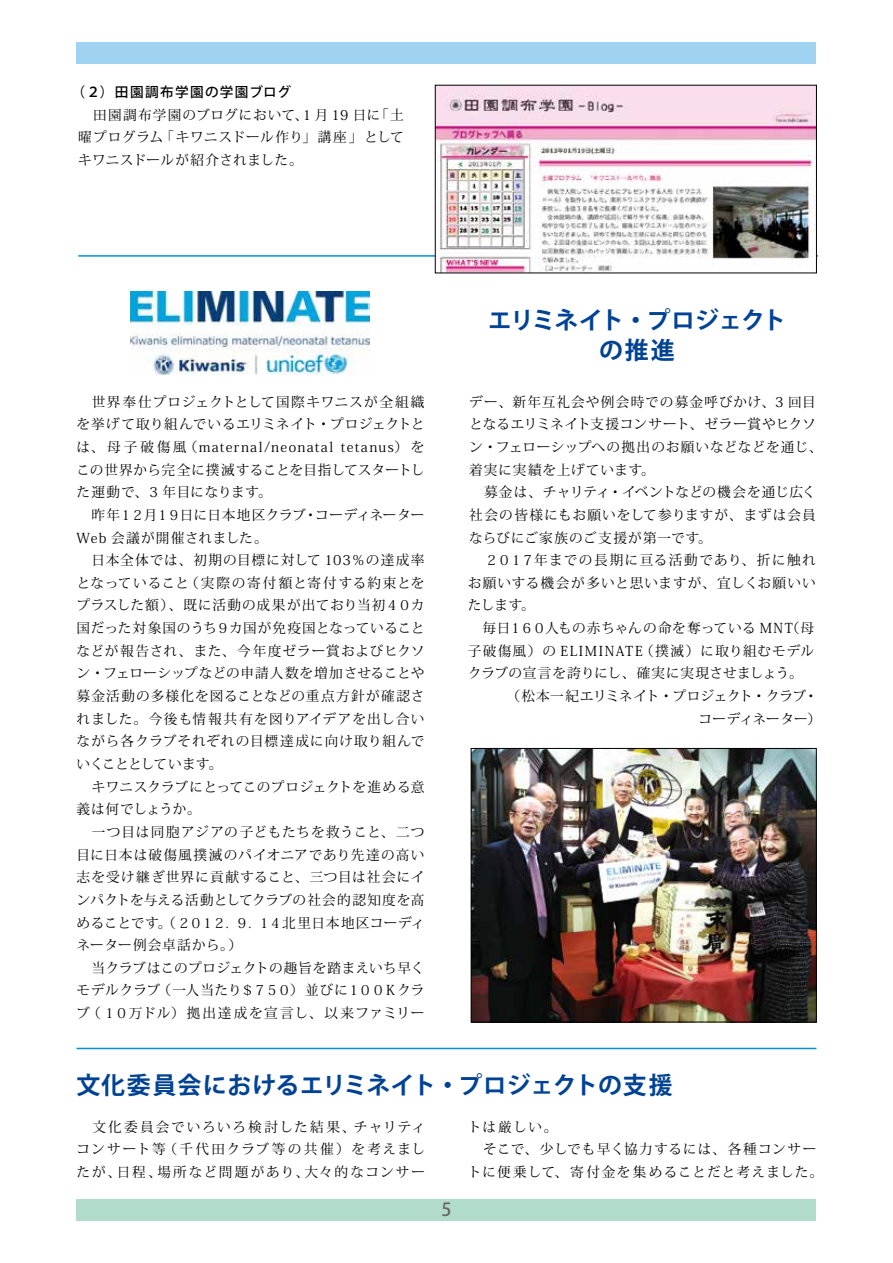
<style>
.page{position:relative;width:893px;height:1263px;background:#fff}
.page>*{position:absolute;margin:0;border:0;box-sizing:border-box;transform-origin:0 0}
.t1{font:700 24px "Koz Go Pro";letter-spacing:.005em;color:#004294}
.t2{font:700 24px/30px "Koz Go Pro";letter-spacing:-.035em;color:#004294;text-align:center}
.t3{font:500 18px "Koz Go Pro";color:#666464}
.t4{font:13.65px/22.6px "Koz Min Pro";letter-spacing:.055em;color:#000}
.t5{font:13.65px/22.6px "Koz Min Pro";letter-spacing:.08em;color:#000}
.t6{font:13.65px/22.6px "Koz Min Pro";letter-spacing:.005em;color:#000;text-align:right}
.t7{font:500 13.65px "Koz Go Pro";letter-spacing:.09em;color:#000}
</style>
<div class="page">
<div style="left:77px;top:43px;width:739px;height:21px;background:#a0d2f2"></div>
<div style="left:77px;top:1199px;width:739px;height:21px;background:#b1dbcb"></div>
<hr style="left:78px;top:255px;width:740px;height:2px;background:#0093d4">
<hr style="left:77px;top:1048px;width:739px;height:1px;background:#0093d4">
<img style="left:437px;top:87px;width:378px;height:184px">
<div style="left:435px;top:85px;width:382px;height:188px;border:1px solid #000"></div>
<img style="left:473px;top:750px;width:341px;height:270px">
<div style="left:471px;top:748px;width:345px;height:274px;border:1px solid #000"></div>
<img style="left:130px;top:291px;width:240px;height:83px">
<p class="t7" style="left:71px;top:83px;width:221px">（２）田園調布学園の学園ブログ</p>
<p class="t4" style="left:78px;top:103px;width:327px;text-align:justify">　田園調布学園のブログにおいて、1 月 19 日に「土曜プログラム「キワニスドール作り」講座」としてキワニスドールが紹介されました。</p>
<p class="t4" style="left:77px;top:390px;width:350px">　世界奉仕プロジェクトとして国際キワニスが全組織を挙げて取り組んでいるエリミネイト・プロジェクトとは、母子破傷風（maternal/neonatal tetanus）をこの世界から完全に撲滅することを目指してスタートした運動で、3 年目になります。<br>　昨年１２月１９日に日本地区クラブ・コーディネーター<br>Web 会議が開催されました。<br>　日本全体では、初期の目標に対して 103％の達成率となっていること（実際の寄付額と寄付する約束とをプラスした額）、既に活動の成果が出ており当初４０カ国だった対象国のうち９カ国が免疫国となっていることなどが報告され、また、今年度ゼラー賞およびヒクソン・フェローシップなどの申請人数を増加させることや募金活動の多様化を図ることなどの重点方針が確認されました。今後も情報共有を図りアイデアを出し合いながら各クラブそれぞれの目標達成に向け取り組んでいくこととしています。<br>　キワニスクラブにとってこのプロジェクトを進める意義は何でしょうか。<br>　一つ目は同胞アジアの子どもたちを救うこと、二つ目に日本は破傷風撲滅のパイオニアであり先達の高い志を受け継ぎ世界に貢献すること、三つ目は社会にインパクトを与える活動としてクラブの社会的認知度を高めることです。（２０１２. ９. １４北里日本地区コーディネーター例会卓話から。）<br>　当クラブはこのプロジェクトの趣旨を踏まえいち早くモデルクラブ（一人当たり＄７５０）並びに１００Ｋクラブ（１０万ドル）拠出達成を宣言し、以来ファミリー</p>
<h1 class="t2" style="left:488px;top:307px;width:300px">エリミネイト・プロジェクトの推進</h1>
<p class="t4" style="left:468px;top:390px;width:356px">デー、新年互礼会や例会時での募金呼びかけ、3 回目となるエリミネイト支援コンサート、ゼラー賞やヒクソン・フェローシップへの拠出のお願いなどなどを通じ、着実に実績を上げています。<br>　募金は、チャリティ・イベントなどの機会を通じ広く社会の皆様にもお願いをして参りますが、まずは会員ならびにご家族のご支援が第一です。<br>　２０１７年までの長期に亘る活動であり、折に触れお願いする機会が多いと思いますが、宜しくお願いいたします。<br>　毎日１６０人もの赤ちゃんの命を奪っている MNT（母子破傷風）の ELIMINATE（撲滅）に取り組むモデルクラブの宣言を誇りにし、確実に実現させましょう。</p>
<p class="t6" style="left:506px;top:684px;width:316px">（松本一紀エリミネイト・プロジェクト・クラブ・コーディネーター）</p>
<h1 class="t1" style="left:77px;top:1070px;width:598px">文化委員会におけるエリミネイト・プロジェクトの支援</h1>
<p class="t4" style="left:77px;top:1115px;width:350px;text-align:justify">　文化委員会でいろいろ検討した結果、チャリティコンサート等（千代田クラブ等の共催）を考えましたが、日程、場所など問題があり、大々的なコンサー</p>
<p class="t5" style="left:468px;top:1115px;width:357px">トは厳しい。<br>　そこで、少しでも早く協力するには、各種コンサートに便乗して、寄付金を集めることだと考えました。</p>
<h2 class="t3" style="left:441px;top:1198px;width:12px">5</h2>
</div>
